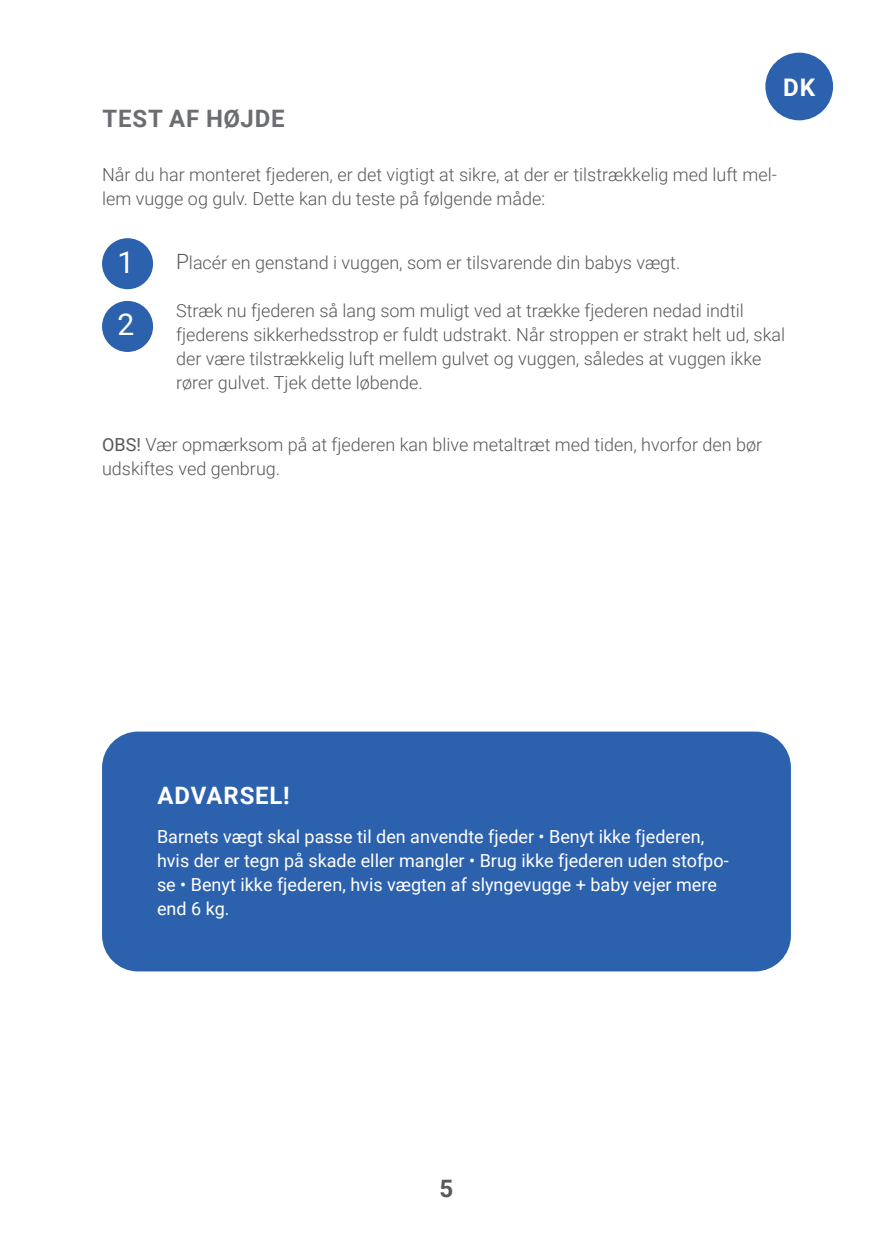
<style>
.page{position:relative;width:893px;height:1259px;background:#fff}
.page>*{position:absolute;margin:0;border:0;box-sizing:border-box;transform-origin:0 0}
.t1{font:30px/62.7px "Roboto";color:#fff}
.t2{font:700 24.3px "Roboto";color:#fff}
.t3{font:700 24px "Roboto";letter-spacing:.035em;color:#6c6d70}
.t4{font:700 24px "Roboto";letter-spacing:.035em;color:#fff}
.t5{font:700 24px "Roboto";color:#57585a}
.t6{font:300 18px/24px "Roboto";color:#57585a}
.t7{font:18px/24px "Roboto";color:#fff}
.s1{font-size:21px}
.s2{font-weight:400}
</style>
<div class="page">
<div style="left:102px;top:238px;width:51px;height:51px;background:#2c61ad;border-radius:50%"></div>
<div style="left:102px;top:301px;width:51px;height:51px;background:#2c61ad;border-radius:50%"></div>
<div style="left:102px;top:731px;width:689px;height:240px;background:#2c61ad;border-radius:36px"></div>
<div style="left:765px;top:53px;width:68px;height:67px;background:#2c61ad;border-radius:50%"></div>
<h3 class="t3" style="left:102px;top:102px;width:184px">TEST AF HØJDE</h3>
<p class="t6" style="left:102px;top:162px;width:676px">Når du har monteret fjederen, er det vigtigt at sikre, at der er tilstrækkelig med luft mel&shy;lem vugge og gulv. Dette kan du teste på følgende måde:</p>
<h2 class="t2" style="left:783px;top:70px;width:33px">DK</h2>
<h1 class="t1" style="left:118px;top:229px;width:18px">1<br>2</h1>
<p class="t6" style="left:176px;top:250px;width:506px"><span class="s1">P</span>lacér en genstand i vuggen, som er tilsvarende din babys vægt.</p>
<p class="t6" style="left:176px;top:298px;width:611px">Stræk nu fjederen så lang som muligt ved at trække fjederen nedad indtil fjederens sikkerhedsstrop er fuldt udstrakt. Når stroppen er strakt helt ud, skal der være tilstrækkelig luft mellem gulvet og vuggen, således at vuggen ikke rører gulvet. Tjek dette løbende.</p>
<p class="t6" style="left:102px;top:432px;width:661px"><span class="s2">OBS!</span> Vær opmærksom på at fjederen kan blive metaltræt med tiden, hvorfor den bør udskiftes ved genbrug.</p>
<h3 class="t4" style="left:157px;top:778px;width:134px">ADVARSEL!</h3>
<p class="t7" style="left:157px;top:823px;width:573px">Barnets vægt skal passe til den anvendte fjeder • Benyt ikke fjederen, hvis der er tegn på skade eller mangler • Brug ikke fjederen uden stofpo&shy;se • Benyt ikke fjederen, hvis vægten af slyngevugge + baby vejer mere end 6 kg.</p>
<h3 class="t5" style="left:440px;top:1172px;width:15px">5</h3>
</div>
